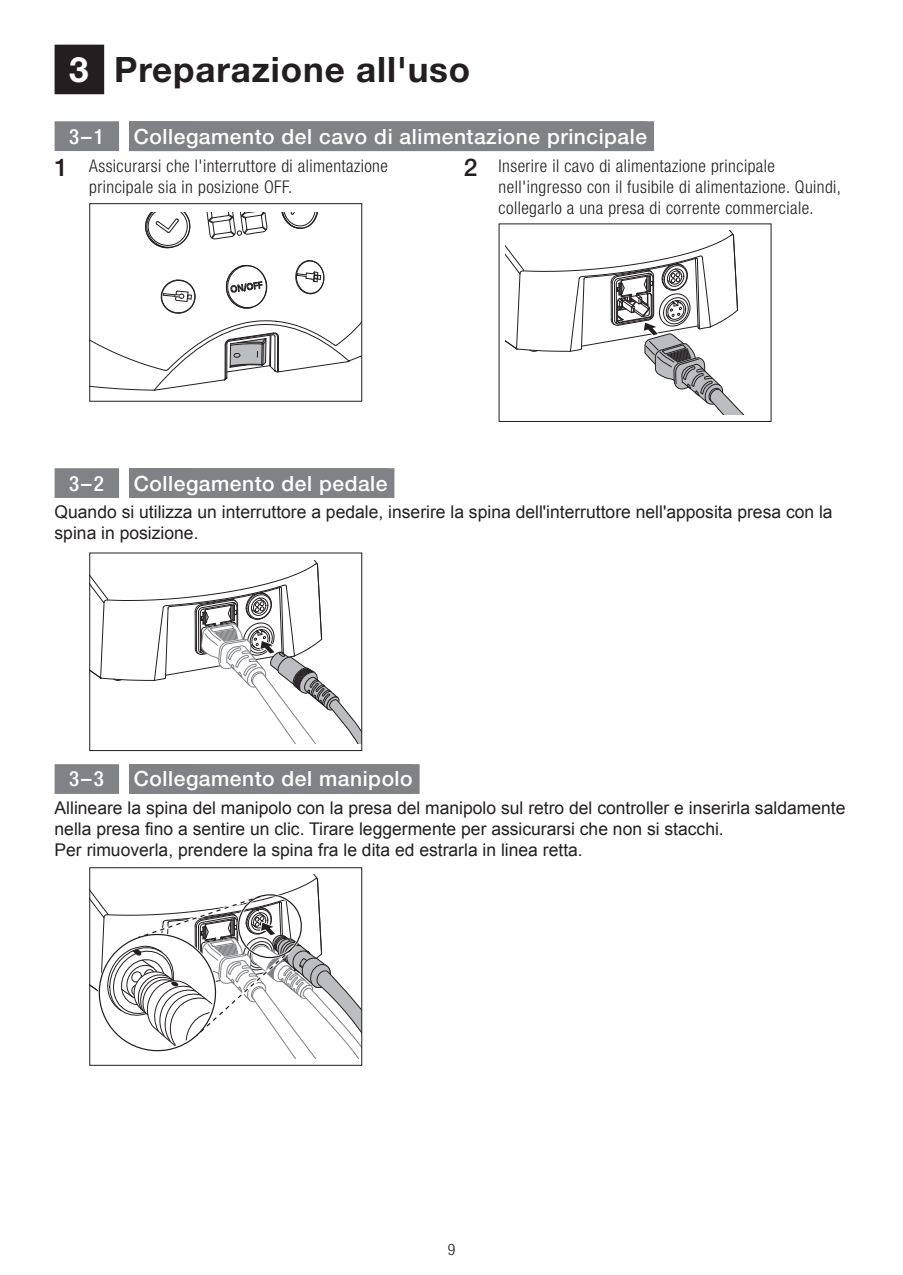
<style>
.page{position:relative;width:903px;height:1275px;background:#fff}
.page>*{position:absolute;margin:0;border:0;box-sizing:border-box;transform-origin:0 0}
.t1{font:700 35px "Helvetica Neue LT Pro";letter-spacing:.025em;color:#231f20}
.t2{font:500 21px "Helvetica Neue LT Pro";letter-spacing:.025em;color:#fff}
.t3{font:500 condensed 21px "Helvetica Neue LT Pro";color:#fff}
.t4{font:17.5px/21px "Arial";color:#231f20}
.t5{font:300 condensed 17.5px/21px "Helvetica Neue LT Pro";letter-spacing:.025em;color:#231f20}
.t6{font:300 condensed 15.75px "Helvetica Neue LT Pro";color:#231f20}
.s1{color:#fff}
.s2{font-weight:500;font-stretch:normal;font-size:24.5px}
</style>
<div class="page">
<div style="left:55px;top:45px;width:50px;height:49px;background:#231f20"></div>
<div style="left:55px;top:121px;width:64px;height:30px;background:#808285"></div>
<div style="left:129px;top:121px;width:525px;height:30px;background:#808285"></div>
<svg style="left:91px;top:213px;width:269px;height:178px"></svg>
<div style="left:89px;top:203px;width:273px;height:199px;border:1px solid #231f20"></div>
<svg style="left:505px;top:231px;width:239px;height:183px"></svg>
<div style="left:55px;top:468px;width:64px;height:30px;background:#808285"></div>
<div style="left:129px;top:468px;width:265px;height:30px;background:#808285"></div>
<svg style="left:91px;top:560px;width:269px;height:183px"></svg>
<div style="left:89px;top:553px;width:273px;height:198px;border:1px solid #231f20"></div>
<div style="left:55px;top:764px;width:64px;height:30px;background:#808285"></div>
<div style="left:129px;top:764px;width:291px;height:30px;background:#808285"></div>
<svg style="left:91px;top:875px;width:269px;height:183px"></svg>
<div style="left:89px;top:867px;width:273px;height:199px;border:1px solid #231f20"></div>
<h1 class="t1" style="left:69px;top:47px;width:403px"><span class="s1">3</span> Preparazione all'uso</h1>
<p class="t3" style="left:69px;top:124px;width:36px">3–1</p>
<p class="t2" style="left:134px;top:124px;width:515px">Collegamento del cavo di alimentazione principale</p>
<p class="t5" style="left:89px;top:155px;width:300px;text-indent:-35px"><span class="s2">1</span> Assicurarsi che l'interruttore di alimentazione principale sia in posizione OFF.</p>
<p class="t5" style="left:499px;top:155px;width:344px;text-indent:-35px"><span class="s2">2</span> Inserire il cavo di alimentazione principale nell'ingresso con il fusibile di alimentazione. Quindi, collegarlo a una presa di corrente commerciale.</p>
<p class="t3" style="left:69px;top:471px;width:36px">3–2</p>
<p class="t2" style="left:134px;top:470px;width:255px">Collegamento del pedale</p>
<p class="t4" style="left:55px;top:501px;width:779px">Quando si utilizza un interruttore a pedale, inserire la spina dell'interruttore nell'apposita presa con la spina in posizione.</p>
<p class="t3" style="left:69px;top:766px;width:36px">3–3</p>
<p class="t2" style="left:134px;top:766px;width:280px">Collegamento del manipolo</p>
<p class="t4" style="left:55px;top:797px;width:792px">Allineare la spina del manipolo con la presa del manipolo sul retro del controller e inserirla saldamente nella presa fino a sentire un clic. Tirare leggermente per assicurarsi che non si stacchi.<br>Per rimuoverla, prendere la spina fra le dita ed estrarla in linea retta.</p>
<p class="t6" style="left:448px;top:1240px;width:9px">9</p>
</div>
